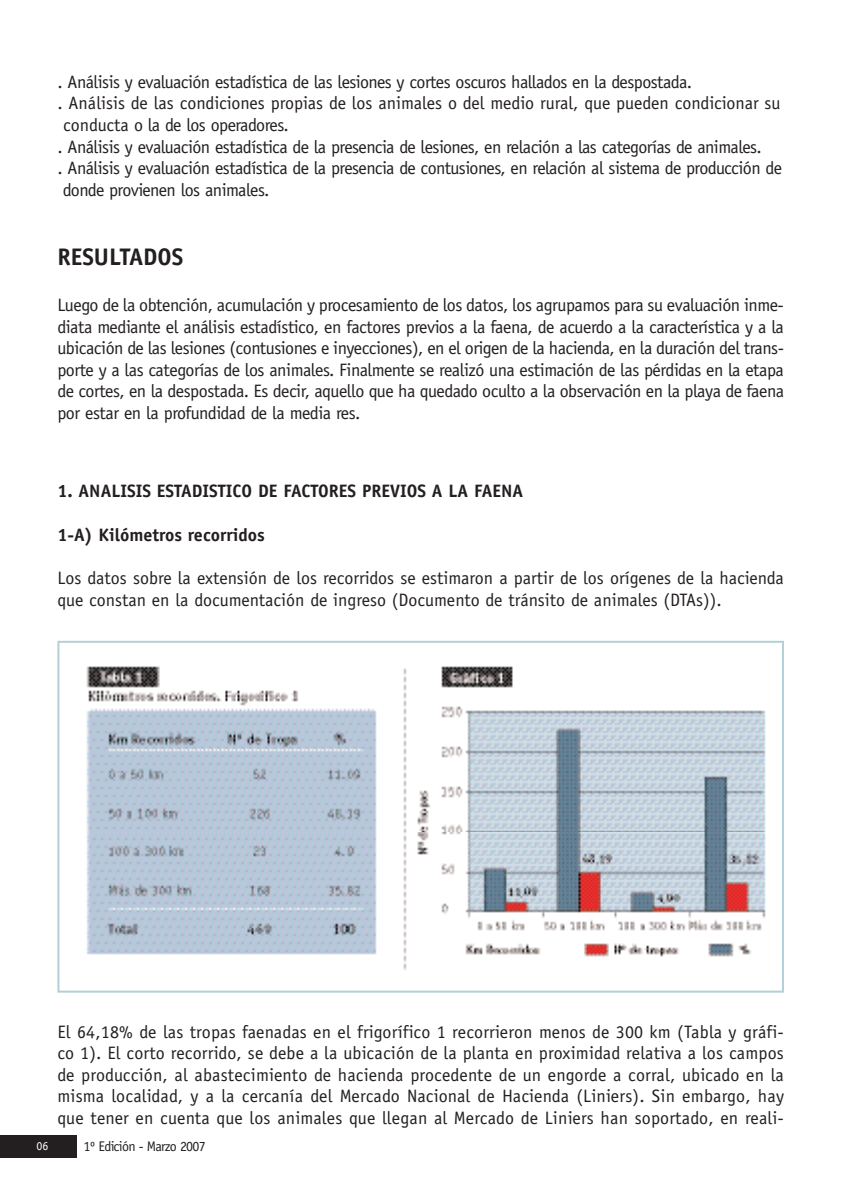
<style>
.page{position:relative;width:841px;height:1191px;background:#fff}
.page>*{position:absolute;margin:0;border:0;box-sizing:border-box;transform-origin:0 0}
.t1{font:700 24px "Officina Sans";color:#231f20}
.t2{font:18px/21.6px "Officina Sans";letter-spacing:-.03em;color:#231f20;text-align:justify}
.t3{font:18px/21.6px "Officina Sans";color:#231f20}
.t4{font:700 18px "Officina Sans";color:#231f20}
.t5{font:14px "Officina Sans";letter-spacing:-.05em;color:#231f20}
.t6{font:12px "Officina Sans";color:#fff}
</style>
<div class="page">
<svg style="left:0;top:640px;width:784px;height:518px"></svg>
<p class="t2" style="left:57px;top:72px;width:635px">. Análisis y evaluación estadística de las lesiones y cortes oscuros hallados en la despostada.</p>
<p class="t3" style="left:57px;top:94px;width:724px">. Análisis de las condiciones propias de los animales o del medio rural, que pueden condicionar su</p>
<p class="t2" style="left:63px;top:115px;width:227px">conducta o la de los operadores.</p>
<p class="t2" style="left:57px;top:137px;width:705px">. Análisis y evaluación estadística de la presencia de lesiones, en relación a las categorías de animales.</p>
<p class="t2" style="left:57px;top:159px;width:725px">. Análisis y evaluación estadística de la presencia de contusiones, en relación al sistema de producción de</p>
<p class="t2" style="left:63px;top:180px;width:208px">donde provienen los animales.</p>
<h1 class="t1" style="left:57px;top:247px;width:127px">RESULTADOS</h1>
<p class="t2" style="left:57px;top:295px;width:727px">Luego de la obtención, acumulación y procesamiento de los datos, los agrupamos para su evaluación inme&shy;diata mediante el análisis estadístico, en factores previos a la faena, de acuerdo a la característica y a la ubicación de las lesiones (contusiones e inyecciones), en el origen de la hacienda, en la duración del trans&shy;porte y a las categorías de los animales. Finalmente se realizó una estimación de las pérdidas en la etapa de cortes, en la despostada. Es decir, aquello que ha quedado oculto a la observación en la playa de faena por estar en la profundidad de la media res.</p>
<p class="t4" style="left:57px;top:484px;width:467px">1. ANALISIS ESTADISTICO DE FACTORES PREVIOS A LA FAENA</p>
<p class="t4" style="left:57px;top:528px;width:209px">1-A) Kilómetros recorridos</p>
<p class="t3" style="left:57px;top:568px;width:727px">Los datos sobre la extensión de los recorridos se estimaron a partir de los orígenes de la hacienda que constan en la documentación de ingreso (Documento de tránsito de animales (DTAs)).</p>
<p class="t2" style="left:57px;top:1022px;width:727px">El 64,18% de las tropas faenadas en el frigorífico 1 recorrieron menos de 300 km (Tabla y gráfi&shy;co 1). El corto recorrido, se debe a la ubicación de la planta en proximidad relativa a los campos de producción, al abastecimiento de hacienda procedente de un engorde a corral, ubicado en la misma localidad, y a la cercanía del Mercado Nacional de Hacienda (Liniers). Sin embargo, hay que tener en cuenta que los animales que llegan al Mercado de Liniers han soportado, en reali-</p>
<p class="t6" style="left:37px;top:1141px;width:13px">06</p>
<p class="t5" style="left:83px;top:1140px;width:124px">1º Edición - Marzo 2007</p>
</div>
